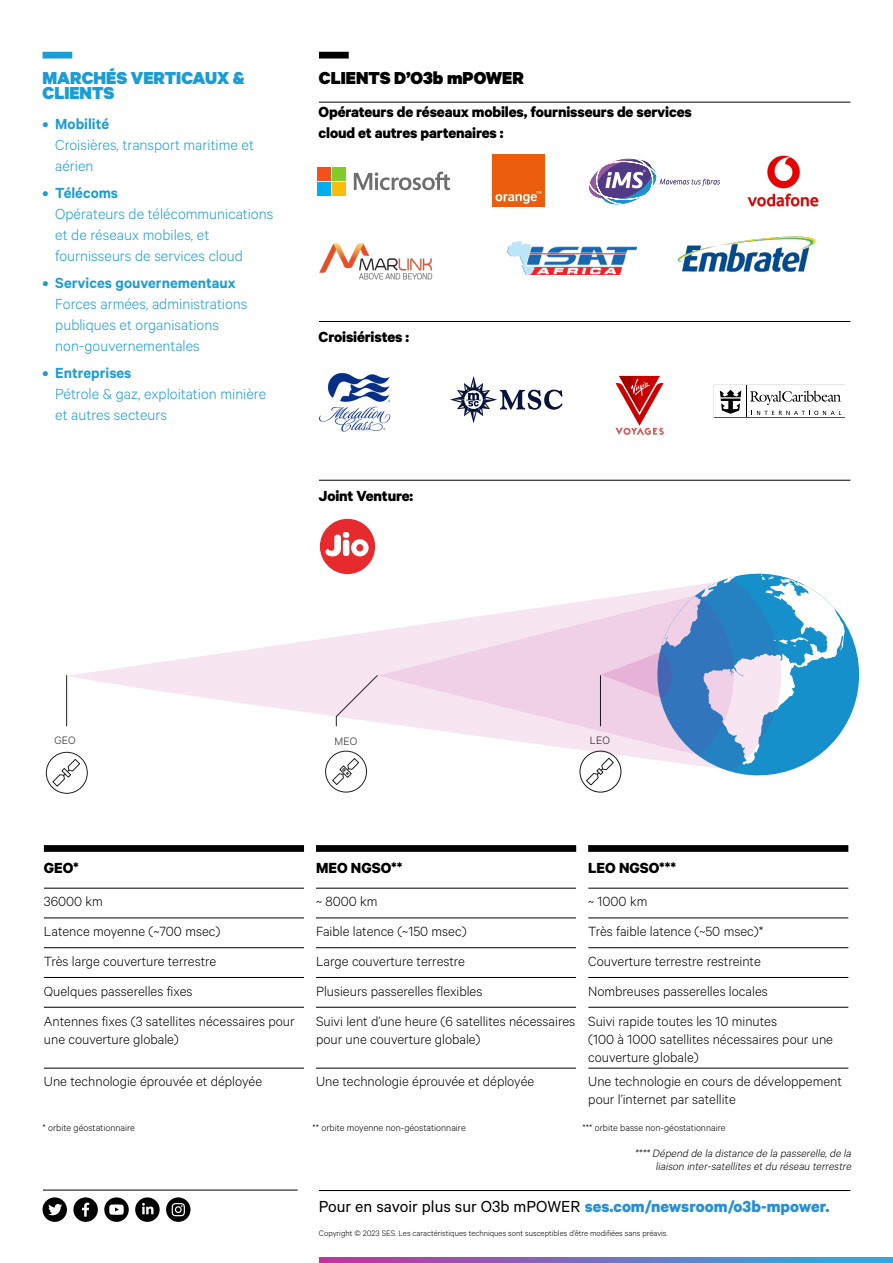
<style>
.page{position:relative;width:893px;height:1263px;background:#fff}
.page>*{position:absolute;margin:0;border:0;box-sizing:border-box;transform-origin:0 0}
.t1{font:900 19.5px/15px "Calibre";color:#1c9cd4}
.t2{font:900 19.5px "Calibre";color:#000}
.t3{font:18px "Calibre";color:#000}
.t4{font:300 16.5px/21px "Calibre";color:#1c9cd4}
.t5{font:700 16.5px/21px "Calibre";letter-spacing:-.01em;color:#000}
.t6{font:600 16.5px "Calibre";color:#1c9cd4}
.t7{font:300 15px/18px "Calibre";color:#000}
.t8{font:300 12.15px "Calibre";letter-spacing:.02em;color:#231f20}
.t9{font:300 12.15px "Calibre";color:#1a171b}
.t10{font:italic 300 12px/13.5px "Calibre";color:#000;text-align:right}
.t11{font:300 10.5px "Calibre";color:#000}
.t12{font:300 9px "Calibre";color:#000}
.s1{font-weight:700;color:#2590d8}
</style>
<div class="page">
<svg style="left:319px;top:1257px;width:574px;height:6px;background:#7471bd"></svg>
<hr style="left:319px;top:1190px;width:531px;height:1px;background:#000">
<hr style="left:43px;top:1190px;width:255px;height:1px;background:#000">
<svg style="left:43px;top:1197px;width:24px;height:25px"></svg>
<svg style="left:73px;top:1197px;width:25px;height:25px"></svg>
<svg style="left:104px;top:1197px;width:25px;height:25px"></svg>
<svg style="left:135px;top:1197px;width:25px;height:25px"></svg>
<svg style="left:166px;top:1197px;width:25px;height:25px"></svg>
<svg style="left:742px;top:573px;width:118px;height:153px"></svg>
<svg style="left:67px;top:631px;width:518px;height:139px"></svg>
<svg style="left:377px;top:601px;width:208px;height:154px"></svg>
<div style="left:580px;top:751px;width:41px;height:41px;border:1px solid #1a171b;border-radius:50%"></div>
<svg style="left:585px;top:575px;width:260px;height:211px"></svg>
<div style="left:325px;top:751px;width:42px;height:41px;border:1px solid #231f20;border-radius:50%"></div>
<svg style="left:332px;top:757px;width:28px;height:29px"></svg>
<div style="left:46px;top:752px;width:42px;height:42px;border:1px solid #231f20;border-radius:50%"></div>
<svg style="left:52px;top:758px;width:29px;height:29px"></svg>
<hr style="left:66px;top:675px;width:1px;height:51px;background:#231f20">
<hr style="left:600px;top:675px;width:1px;height:51px;background:#1a171b">
<svg style="left:336px;top:674px;width:42px;height:53px;background:#f1e3ed"></svg>
<div style="left:43px;top:52px;width:29px;height:7px;background:#1c9cd4"></div>
<hr style="left:319px;top:321px;width:531px;height:1px;background:#000">
<hr style="left:319px;top:102px;width:531px;height:1px;background:#000">
<hr style="left:319px;top:480px;width:531px;height:1px;background:#000">
<img style="left:318px;top:372px;width:73px;height:60px">
<div style="left:320px;top:519px;width:55px;height:55px;background:#e62a2e;border-radius:50%"></div>
<svg style="left:319px;top:532px;width:50px;height:30px"></svg>
<svg style="left:450px;top:376px;width:112px;height:47px"></svg>
<svg style="left:615px;top:376px;width:49px;height:59px"></svg>
<svg style="left:714px;top:385px;width:131px;height:33px"></svg>
<hr style="left:44px;top:888px;width:260px;height:1px;background:#000">
<hr style="left:316px;top:888px;width:260px;height:1px;background:#000">
<hr style="left:44px;top:917px;width:260px;height:1px;background:#000">
<hr style="left:316px;top:917px;width:260px;height:1px;background:#000">
<hr style="left:44px;top:947px;width:260px;height:1px;background:#000">
<hr style="left:316px;top:947px;width:260px;height:1px;background:#000">
<hr style="left:44px;top:977px;width:260px;height:1px;background:#000">
<hr style="left:316px;top:977px;width:260px;height:1px;background:#000">
<hr style="left:44px;top:1007px;width:260px;height:1px;background:#000">
<hr style="left:316px;top:1007px;width:260px;height:1px;background:#000">
<hr style="left:44px;top:1068px;width:260px;height:1px;background:#000">
<hr style="left:316px;top:1068px;width:260px;height:1px;background:#000">
<hr style="left:588px;top:888px;width:260px;height:1px;background:#000">
<hr style="left:588px;top:917px;width:260px;height:1px;background:#000">
<hr style="left:588px;top:947px;width:260px;height:1px;background:#000">
<hr style="left:588px;top:977px;width:260px;height:1px;background:#000">
<hr style="left:588px;top:1007px;width:260px;height:1px;background:#000">
<hr style="left:588px;top:1068px;width:260px;height:1px;background:#000">
<div style="left:44px;top:845px;width:260px;height:7px;background:#000"></div>
<div style="left:316px;top:845px;width:260px;height:7px;background:#000"></div>
<div style="left:588px;top:845px;width:260px;height:7px;background:#000"></div>
<div style="left:319px;top:52px;width:30px;height:7px;background:#000"></div>
<svg style="left:354px;top:172px;width:96px;height:18px"></svg>
<div style="left:317px;top:167px;width:13px;height:14px;background:#f1511b"></div>
<div style="left:332px;top:167px;width:13px;height:14px;background:#80cc28"></div>
<div style="left:317px;top:182px;width:13px;height:14px;background:#00adef"></div>
<div style="left:332px;top:182px;width:13px;height:14px;background:#fbbc09"></div>
<img style="left:507px;top:241px;width:129px;height:34px">
<div style="left:492px;top:155px;width:52px;height:52px;background:#eb5c0b"></div>
<svg style="left:495px;top:191px;width:47px;height:13px"></svg>
<svg style="left:589px;top:158px;width:131px;height:47px"></svg>
<img style="left:319px;top:243px;width:114px;height:37px">
<img style="left:677px;top:236px;width:139px;height:36px">
<img style="left:747px;top:155px;width:72px;height:52px">
<h1 class="t1" style="left:43px;top:70px;width:204px">MARCHÉS VERTICAUX &amp;<br>CLIENTS</h1>
<p class="t6" style="left:43px;top:114px;width:68px">• Mobilité</p>
<p class="t4" style="left:55px;top:134px;width:200px">Croisières, transport maritime et aérien</p>
<p class="t6" style="left:43px;top:183px;width:77px">• Télécoms</p>
<p class="t4" style="left:55px;top:203px;width:220px">Opérateurs de télécommunications et de réseaux mobiles, et fournisseurs de services cloud</p>
<p class="t6" style="left:43px;top:273px;width:195px">• Services gouvernementaux</p>
<p class="t4" style="left:55px;top:293px;width:194px">Forces armées, administrations publiques et organisations non-gouvernementales</p>
<p class="t6" style="left:43px;top:363px;width:90px">• Entreprises</p>
<p class="t4" style="left:55px;top:383px;width:212px">Pétrole &amp; gaz, exploitation minière et autres secteurs</p>
<h1 class="t2" style="left:319px;top:66px;width:206px">CLIENTS D’O3b mPOWER</h1>
<p class="t5" style="left:319px;top:101px;width:375px">Opérateurs de réseaux mobiles, fournisseurs de services cloud et autres partenaires :</p>
<p class="t5" style="left:319px;top:326px;width:92px">Croisiéristes :</p>
<p class="t5" style="left:319px;top:485px;width:96px">Joint Venture:</p>
<p class="t8" style="left:54px;top:733px;width:23px">GEO</p>
<p class="t8" style="left:334px;top:734px;width:24px">MEO</p>
<p class="t9" style="left:590px;top:733px;width:22px">LEO</p>
<p class="t5" style="left:44px;top:857px;width:36px">GEO*</p>
<p class="t5" style="left:316px;top:857px;width:88px">MEO NGSO**</p>
<p class="t5" style="left:588px;top:857px;width:90px">LEO NGSO***</p>
<p class="t7" style="left:44px;top:892px;width:61px">36000 km</p>
<p class="t7" style="left:316px;top:892px;width:63px">~ 8000 km</p>
<p class="t7" style="left:588px;top:892px;width:61px">~ 1000 km</p>
<p class="t7" style="left:44px;top:922px;width:178px">Latence moyenne (~700 msec)</p>
<p class="t7" style="left:316px;top:922px;width:152px">Faible latence (~150 msec)</p>
<p class="t7" style="left:588px;top:922px;width:177px">Très faible latence (~50 msec)*</p>
<p class="t7" style="left:44px;top:952px;width:174px">Très large couverture terrestre</p>
<p class="t7" style="left:316px;top:952px;width:151px">Large couverture terrestre</p>
<p class="t7" style="left:588px;top:952px;width:174px">Couverture terrestre restreinte</p>
<p class="t7" style="left:44px;top:982px;width:150px">Quelques passerelles fixes</p>
<p class="t7" style="left:316px;top:982px;width:168px">Plusieurs passerelles flexibles</p>
<p class="t7" style="left:588px;top:982px;width:181px">Nombreuses passerelles locales</p>
<p class="t7" style="left:44px;top:1012px;width:252px">Antennes fixes (3 satellites nécessaires pour une couverture globale)</p>
<p class="t7" style="left:316px;top:1012px;width:261px">Suivi lent d’une heure (6 satellites nécessaires pour une couverture globale)</p>
<p class="t7" style="left:588px;top:1012px;width:246px">Suivi rapide toutes les 10 minutes<br>(100 à 1000 satellites nécessaires pour une couverture globale)</p>
<p class="t7" style="left:44px;top:1072px;width:220px">Une technologie éprouvée et déployée</p>
<p class="t7" style="left:316px;top:1072px;width:220px">Une technologie éprouvée et déployée</p>
<p class="t7" style="left:588px;top:1072px;width:255px">Une technologie en cours de développement pour l’internet par satellite</p>
<p class="t11" style="left:43px;top:1122px;width:94px">* orbite géostationnaire</p>
<p class="t11" style="left:313px;top:1122px;width:155px">** orbite moyenne non-géostationnaire</p>
<p class="t11" style="left:583px;top:1122px;width:144px">*** orbite basse non-géostationnaire</p>
<p class="t10" style="left:634px;top:1146px;width:220px">****Dépend de la distance de la passerelle,de la liaison inter-satellites etdu réseau terrestre</p>
<p class="t3" style="left:319px;top:1196px;width:512px">Pour en savoir plus sur O3b mPOWER <span class="s1">ses.com/newsroom/o3b-mpower.</span></p>
<p class="t12" style="left:319px;top:1228px;width:350px">Copyright © 2023 SES. Les caractéristiques techniques sont susceptibles d’être modifiées sans préavis.</p>
</div>
